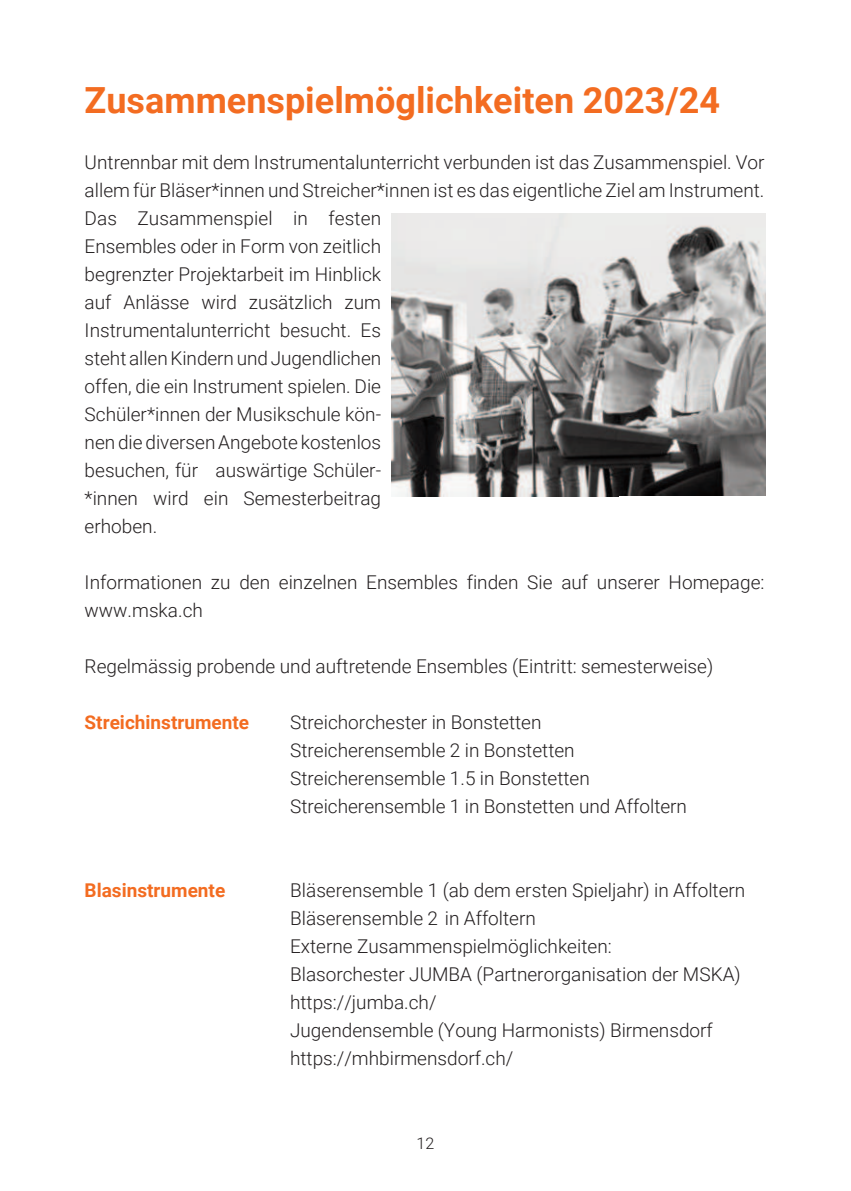
<style>
.page{position:relative;width:851px;height:1191px;background:#fff}
.page>*{position:absolute;margin:0;border:0;box-sizing:border-box;transform-origin:0 0}
.t1{font:700 36px "Roboto";color:#f36c21}
.t2{font:300 19px/28px "Roboto";color:#231f20}
.t3{font:700 19px "Roboto";color:#f36c21}
.t4{font:300 16px "Roboto";color:#231f20}
</style>
<div class="page">
<img style="left:391px;top:213px;width:374px;height:284px">
<h1 class="t1" style="left:85px;top:85px;width:637px">Zusammenspielmˆglichkeiten 2023/24</h1>
<p class="t2" style="left:85px;top:150px;width:681px">Untrennbar mit dem Instrumentalunterricht verbunden ist das Zusammenspiel. Vor allem f¸r Bl‰ser*innen und Streicher*innen ist es das eigentliche Ziel am Instrument.<br>Das Zusammenspiel in festen<br>Ensembles oder in Form von zeitlich<br>begrenzter Projektarbeit im Hinblick<br>auf Anl‰sse wird zus‰tzlich zum<br>Instrumentalunterricht besucht. Es<br>steht allen Kindern und Jugendlichen<br>offen, die ein Instrument spielen. Die<br>Sch¸ler*innen der Musikschule kˆn-<br>nen die diversen Angebote kostenlos<br>besuchen, f¸r ausw‰rtige Sch¸ler-<br>*innen wird ein Semesterbeitrag<br>erhoben.</p>
<p class="t2" style="left:85px;top:570px;width:681px">Informationen zu den einzelnen Ensembles finden Sie auf unserer Homepage: www.mska.ch</p>
<p class="t2" style="left:85px;top:654px;width:630px">Regelm‰ssig probende und auftretende Ensembles (Eintritt: semesterweise)</p>
<p class="t3" style="left:85px;top:714px;width:166px">Streichinstrumente</p>
<p class="t2" style="left:290px;top:710px;width:398px">Streichorchester in Bonstetten Streicherensemble 2 in Bonstetten Streicherensemble 1.5 in Bonstetten Streicherensemble 1 in Bonstetten und Affoltern</p>
<p class="t3" style="left:85px;top:882px;width:142px">Blasinstrumente</p>
<p class="t2" style="left:290px;top:878px;width:457px">Bl‰serensemble 1 (ab dem ersten Spieljahr) in Affoltern Bl‰serensemble 2 in Affoltern<br>Externe Zusammenspielmˆglichkeiten:<br>Blasorchester JUMBA (Partnerorganisation der MSKA) https://jumba.ch/<br>Jugendensemble (Young Harmonists) Birmensdorf https://mhbirmensdorf.ch/</p>
<p class="t4" style="left:416px;top:1136px;width:19px">12</p>
</div>
